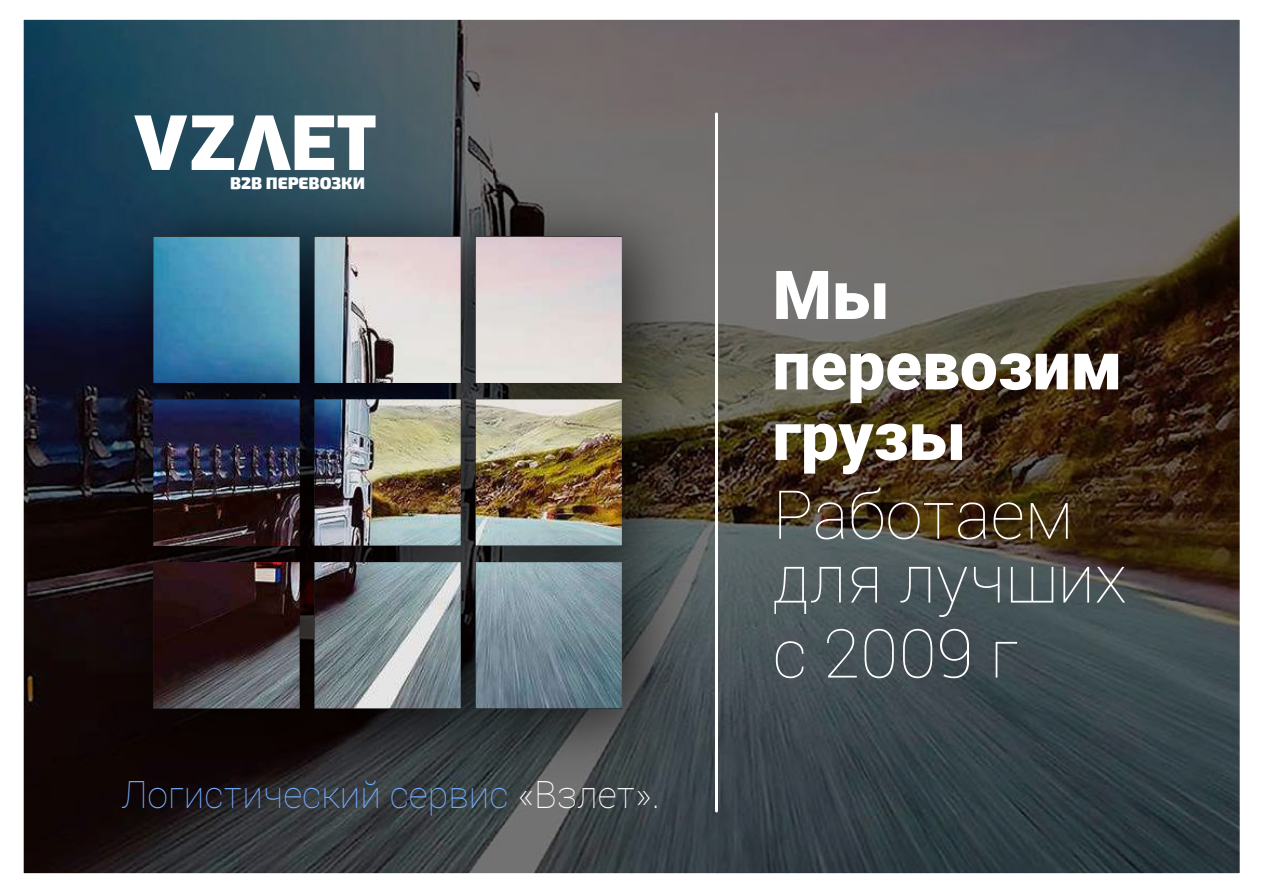
<style>
.page{position:relative;width:1263px;height:893px;background:#fff}
.page>*{position:absolute;margin:0;border:0;box-sizing:border-box;transform-origin:0 0}
.t1{font:100 67.5px/63.8px "Roboto";color:#fff}
.t2{font:900 67.5px/70.5px "Roboto";color:#fff}
.t3{font:100 37.5px "Roboto";color:#73acff}
.t4{font:900 16.8px "Exo 2";color:#fff}
.s1{color:#fff}
</style>
<div class="page">
<img style="left:23px;top:19px;width:1217px;height:855px">
<p class="t4" style="left:230px;top:173px;width:136px">B2B ПЕРЕВОЗКИ</p>
<p class="t3" style="left:121px;top:769px;width:540px">Логистический сервис <span class="s1">«Взлет».</span></p>
<h1 class="t2" style="left:773px;top:257px;width:351px">Мы перевозим грузы</h1>
<h1 class="t1" style="left:773px;top:481px;width:356px">Работаем для лучших</h1>
<h1 class="t1" style="left:773px;top:619px;width:247px">с 2009 г</h1>
</div>
